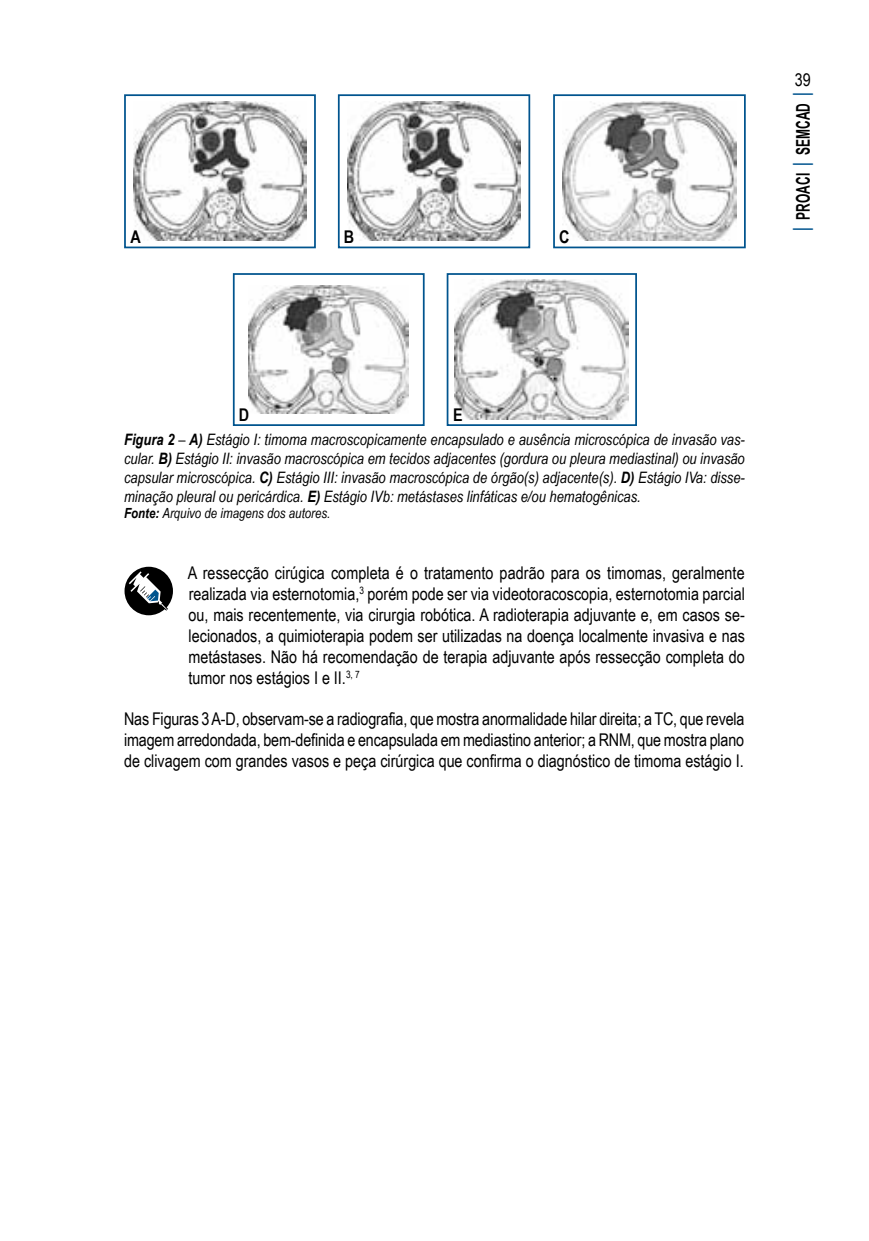
<style>
.page{position:relative;width:869px;height:1241px;background:#fff}
.page>*{position:absolute;margin:0;border:0;box-sizing:border-box;transform-origin:0 0}
.t1{font:700 18.9px "Arial Narrow";color:#000;scale:.77 1}
.t2{font:17.5px/21px "Arial Narrow";color:#000;text-align:justify}
.t3{font:700 17.5px "Arial Narrow";color:#000}
.t4{font:italic 15.75px/18.9px "Arial Narrow";color:#000;text-align:justify}
.t5{font:italic 14px "Arial Narrow";color:#000}
.s1{font-size:21px;color:#00548e}
.s2{font-weight:700}
</style>
<div class="page">
<img style="left:248px;top:286px;width:160px;height:127px">
<div style="left:233px;top:273px;width:191px;height:153px;border:2px solid #00548e"></div>
<img style="left:454px;top:280px;width:174px;height:139px">
<div style="left:446px;top:273px;width:190px;height:153px;border:2px solid #00548e"></div>
<img style="left:133px;top:102px;width:174px;height:139px">
<div style="left:124px;top:94px;width:192px;height:154px;border:2px solid #00548e"></div>
<img style="left:347px;top:102px;width:173px;height:139px">
<div style="left:338px;top:94px;width:192px;height:154px;border:2px solid #00548e"></div>
<img style="left:562px;top:102px;width:174px;height:138px">
<div style="left:553px;top:94px;width:192px;height:154px;border:2px solid #00548e"></div>
<svg style="left:124px;top:566px;width:49px;height:49px"></svg>
<p class="t3" style="left:130px;top:224px;width:12px">A</p>
<p class="t3" style="left:344px;top:224px;width:10px">b</p>
<p class="t3" style="left:559px;top:224px;width:9px">c</p>
<p class="t2" style="left:794px;top:69px;width:17px">39</p>
<p class="t1" style="left:788px;top:230px;width:181px;rotate:-90deg"><span class="s1">|</span> PROACI <span class="s1">|</span> SEMCAD <span class="s1">|</span></p>
<p class="t3" style="left:239px;top:401px;width:10px">d</p>
<p class="t3" style="left:453px;top:401px;width:9px">e</p>
<p class="t4" style="left:124px;top:429px;width:622px"><span class="s2">Figura 2</span> – <span class="s2">A)</span> Estágio I: timoma macroscopicamente encapsulado e ausência microscópica de invasão vas&shy;cular. <span class="s2">B)</span> Estágio II: invasão macroscópica em tecidos adjacentes (gordura ou pleura mediastinal) ou invasão capsular microscópica. <span class="s2">C)</span> Estágio III: invasão macroscópica de órgão(s) adjacente(s). <span class="s2">D)</span> Estágio IVa: disse&shy;minação pleural ou pericárdica. <span class="s2">E)</span> Estágio IVb: metástases linfáticas e/ou hematogênicas.</p>
<p class="t5" style="left:124px;top:503px;width:208px"><span class="s2">Fonte:</span> Arquivo de imagens dos autores.</p>
<p class="t2" style="left:188px;top:561px;width:558px">A ressecção cirúgica completa é o tratamento padrão para os timomas, geralmente realizada via esternotomia,<sup>3</sup> porém pode ser via videotoracoscopia, esternotomia parcial ou, mais recentemente, via cirurgia robótica. A radioterapia adjuvante e, em casos se&shy;lecionados, a quimioterapia podem ser utilizadas na doença localmente invasiva e nas metástases. Não há recomendação de terapia adjuvante após ressecção completa do tumor nos estágios I e II.<sup>3,</sup> <sup>7</sup></p>
<p class="t2" style="left:124px;top:707px;width:621px">Nas Figuras 3 A-D, observam-se a radiografia, que mostra anormalidade hilar direita; a TC, que revela imagem arredondada, bem-definida e encapsulada em mediastino anterior; a RNM, que mostra plano de clivagem com grandes vasos e peça cirúrgica que confirma o diagnóstico de timoma estágio I.</p>
</div>
